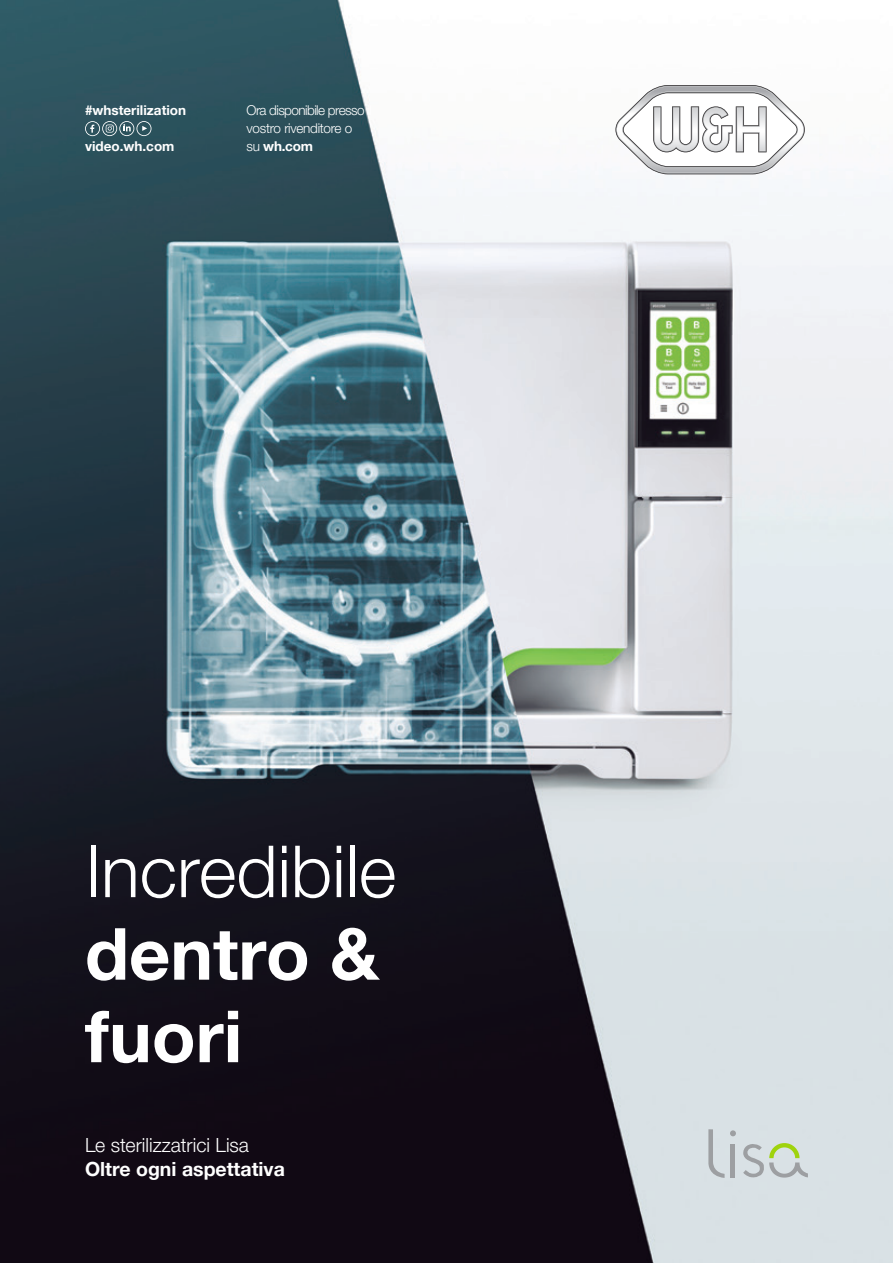
<style>
.page{position:relative;width:893px;height:1263px;background:#fff}
.page>*{position:absolute;margin:0;border:0;box-sizing:border-box;transform-origin:0 0}
.t1{font:700 72px/82.5px "Helvetica Neue World 75";color:#fff}
.t2{font:72px "Helvetica Neue World 45 Lt";color:#fff}
.t3{font:19.5px "Helvetica Neue World 45 Lt";color:#fff}
.t4{font:700 19.5px "Helvetica Neue World 75";color:#fff}
.t5{font:13.5px/18px "Helvetica Neue World 45 Lt";letter-spacing:-.04em;color:#fff}
.t6{font:700 13.5px "Helvetica Neue World 75";color:#fff}
.s1{font-family:"Helvetica Neue World 45 Lt";font-weight:400}
</style>
<div class="page">
<img style="left:0;top:0;width:893px;height:1263px">
<svg style="left:615px;top:85px;width:190px;height:89px"></svg>
<svg style="left:708px;top:1129px;width:28px;height:49px"></svg>
<svg style="left:743px;top:1143px;width:65px;height:35px;background:#c7d1c5"></svg>
<svg style="left:85px;top:121px;width:66px;height:15px"></svg>
<p class="t6" style="left:85px;top:102px;width:103px">#whsterilization</p>
<p class="t6" style="left:85px;top:138px;width:91px">video.wh.com</p>
<p class="t5" style="left:247px;top:101px;width:127px">Ora disponibile presso il vostro rivenditore o</p>
<p class="t6" style="left:247px;top:138px;width:68px"><span class="s1">su</span> wh.com</p>
<h1 class="t2" style="left:85px;top:830px;width:313px">Incredibile</h1>
<h1 class="t1" style="left:85px;top:913px;width:296px">dentro &amp; fuori</h1>
<h2 class="t3" style="left:85px;top:1134px;width:166px">Le sterilizzatrici Lisa</h2>
<h2 class="t4" style="left:85px;top:1158px;width:201px">Oltre ogni aspettativa</h2>
</div>
